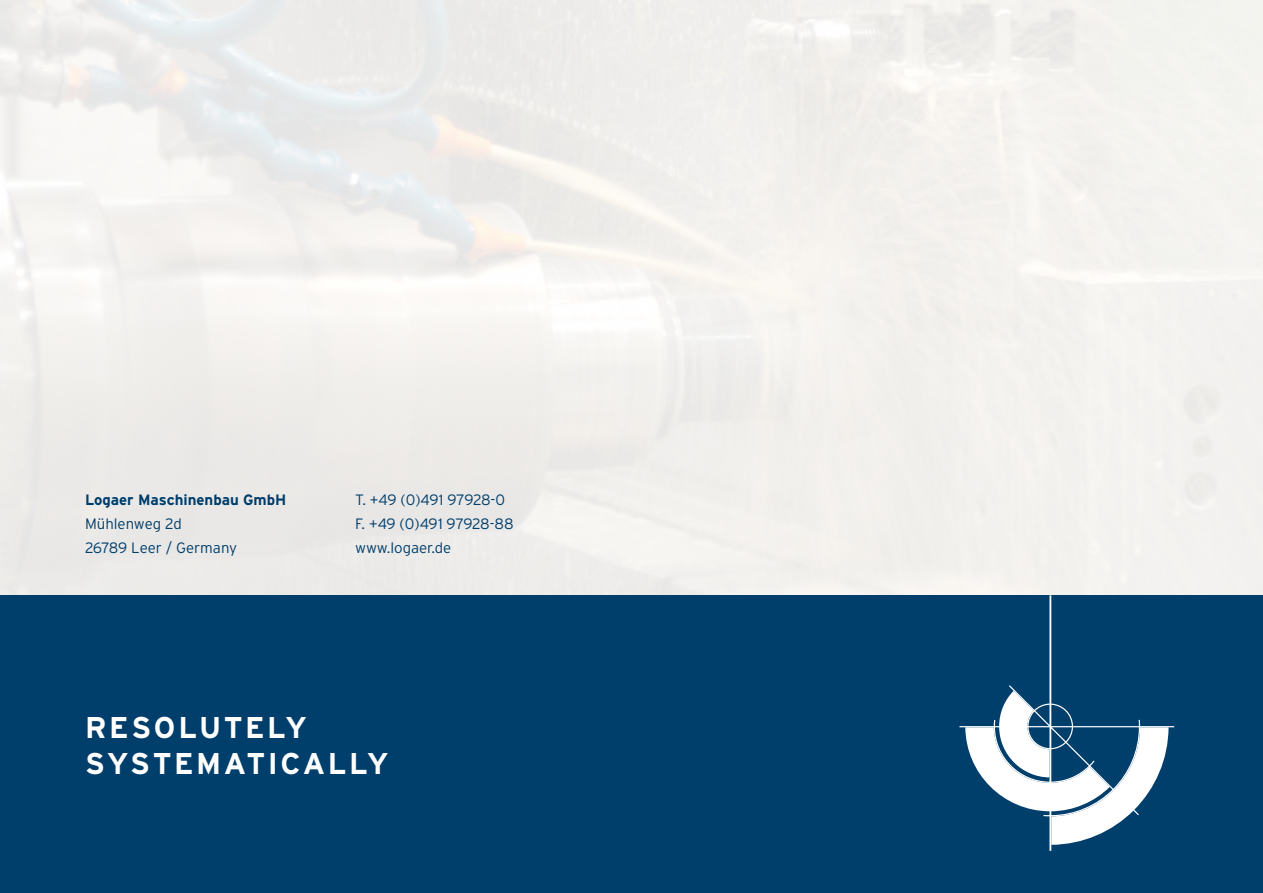
<style>
.page{position:relative;width:1263px;height:893px;background:#fff}
.page>*{position:absolute;margin:0;border:0;box-sizing:border-box;transform-origin:0 0}
.t1{font:700 30px/36px "Interstate";letter-spacing:.085em;color:#fff}
.t2{font:300 15px "Interstate";color:#003e6b}
.t3{font:300 15px "Interstate";letter-spacing:-.035em;color:#003e6b}
.t4{font:700 15px "Interstate";color:#003e6b}
</style>
<div class="page">
<div style="left:0;top:0;width:1263px;height:595px;background:#f2f0ed"></div>
<div style="left:0;top:595px;width:1263px;height:298px;background:#003e6b"></div>
<svg style="left:959px;top:595px;width:215px;height:256px"></svg>
<svg style="left:965px;top:691px;width:203px;height:154px"></svg>
<p class="t4" style="left:85px;top:491px;width:203px">Logaer Maschinenbau GmbH</p>
<p class="t3" style="left:355px;top:491px;width:151px">T. +49 (0)491 97928-0</p>
<p class="t2" style="left:85px;top:515px;width:98px">Mühlenweg 2d</p>
<p class="t3" style="left:355px;top:515px;width:160px">F. +49 (0)491 97928-88</p>
<p class="t2" style="left:85px;top:539px;width:154px">26789 Leer / Germany</p>
<p class="t2" style="left:355px;top:539px;width:98px">www.logaer.de</p>
<h1 class="t1" style="left:85px;top:709px;width:305px">RESOLUTELY<br>SYSTEMATICALLY</h1>
</div>
